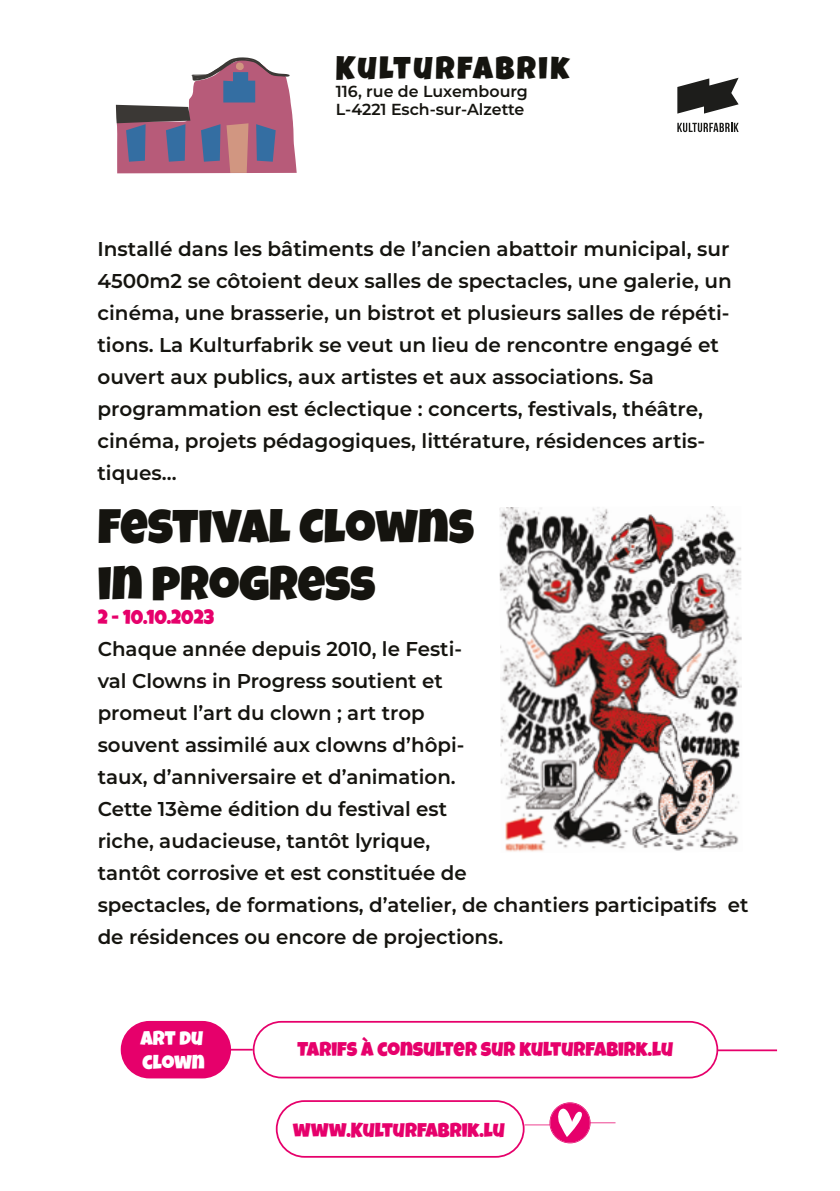
<style>
.page{position:relative;width:840px;height:1191px;background:#fff}
.page>*{position:absolute;margin:0;border:0;box-sizing:border-box;transform-origin:0 0}
.t1{font:48px/57.6px "Luckiest Guy";color:#15140f}
.t2{font:32px "Luckiest Guy";letter-spacing:.08em;color:#15140f}
.t3{font:600 20px/32px "Montserrat";color:#15140f}
.t4{font:20px "Luckiest Guy";color:#e6006b}
.t5{font:20px/24px "Luckiest Guy";color:#fff}
.t6{font:600 16px/18px "Montserrat";color:#15140f}
</style>
<div class="page">
<img style="left:499px;top:506px;width:243px;height:346px">
<svg style="left:677px;top:78px;width:61px;height:36px"></svg>
<svg style="left:677px;top:123px;width:61px;height:9px"></svg>
<svg style="left:276px;top:1100px;width:339px;height:57px"></svg>
<svg style="left:252px;top:1021px;width:524px;height:57px"></svg>
<div style="left:121px;top:1021px;width:110px;height:57px;background:#e6006b;border-radius:28px"></div>
<svg style="left:116px;top:57px;width:180px;height:116px"></svg>
<h2 class="t2" style="left:336px;top:47px;width:235px">KULTURFABRIK</h2>
<p class="t6" style="left:336px;top:82px;width:193px">116, rue de Luxembourg<br>L-4221 Esch-sur-Alzette</p>
<p class="t3" style="left:97px;top:232px;width:635px">Installé dans les bâtiments de l’ancien abattoir municipal, sur 4500m2 se côtoient deux salles de spectacles, une galerie, un cinéma, une brasserie, un bistrot et plusieurs salles de répéti&shy;tions. La Kulturfabrik se veut un lieu de rencontre engagé et ouvert aux publics, aux artistes et aux associations. Sa programmation est éclectique : concerts, festivals, théâtre, cinéma, projets pédagogiques, littérature, résidences artis&shy;tiques…</p>
<h1 class="t1" style="left:98px;top:498px;width:378px">FESTIVAL CLOWNS<br>IN PROGRESS</h1>
<p class="t4" style="left:98px;top:604px;width:118px">2 - 10.10.2023</p>
<p class="t3" style="left:98px;top:632px;width:652px">Chaque année depuis 2010, le Festi-<br>val Clowns in Progress soutient et<br>promeut l’art du clown ; art trop<br>souvent assimilé aux clowns d’hôpi-<br>taux, d’anniversaire et d’animation.<br>Cette 13ème édition du festival est<br>riche, audacieuse, tantôt lyrique,<br>tantôt corrosive et est constituée de<br>spectacles, de formations, d’atelier, de chantiers participatifs et de résidences ou encore de projections.</p>
<p class="t5" style="left:140px;top:1026px;width:66px">ART DU<br>CLOWN</p>
<p class="t4" style="left:297px;top:1035px;width:377px">TARIFS À CONSULTER SUR KULTURFABIRK.LU</p>
<p class="t4" style="left:293px;top:1116px;width:213px">WWW.KULTURFABRIK.LU</p>
</div>
